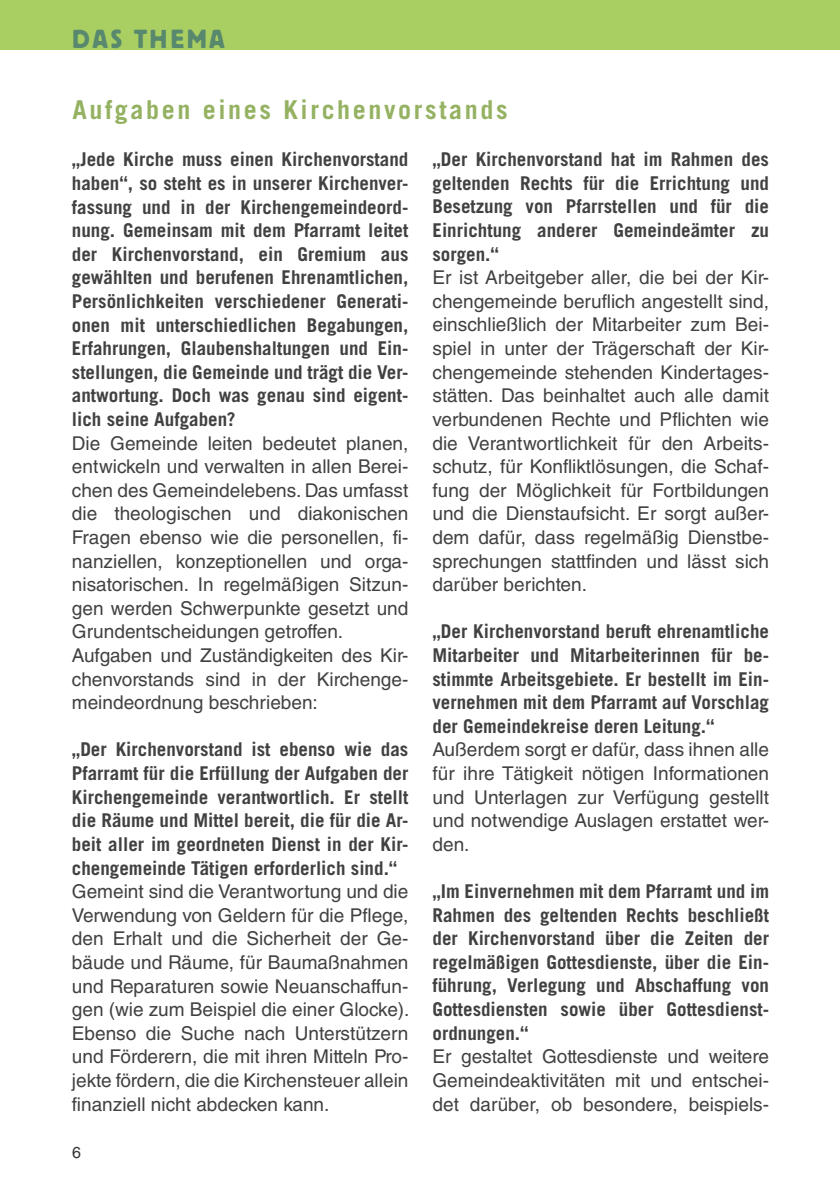
<style>
.page{position:relative;width:840px;height:1191px;background:#fff}
.page>*{position:absolute;margin:0;border:0;box-sizing:border-box;transform-origin:0 0}
.t1{font:700 26px "Trade Gothic LT Pro";letter-spacing:.1em;color:#94b261}
.t2{font:26px "Block Pro";letter-spacing:.115em;color:#58886d}
.t3{font:19px/23.6px "Helvetica LT Std";color:#414142;text-align:justify}
.t4{font:700 19px/23.6px "Trade Gothic LT Pro";color:#414142;text-align:justify}
.t5{font:16px "Helvetica LT Std";color:#000}
</style>
<div class="page">
<div style="left:0;top:0;width:839px;height:49px;background:#a9cf62"></div>
<h1 class="t2" style="left:72px;top:22px;width:154px">DAS THEMA</h1>
<h1 class="t1" style="left:72px;top:94px;width:436px">Aufgaben eines Kirchenvorstands</h1>
<p class="t4" style="left:72px;top:147px;width:338px">„Jede Kirche muss einen Kirchenvorstand haben“, so steht es in unserer Kirchenver&shy;fassung und in der Kirchengemeindeord&shy;nung. Gemeinsam mit dem Pfarramt leitet der Kirchenvorstand, ein Gremium aus gewählten und berufenen Ehrenamtlichen, Persönlichkeiten verschiedener Generati&shy;onen mit unterschiedlichen Begabungen, Erfahrungen, Glaubenshaltungen und Ein&shy;stellungen, die Gemeinde und trägt die Ver&shy;antwortung. Doch was genau sind eigent&shy;lich seine Aufgaben?</p>
<p class="t3" style="left:72px;top:431px;width:338px;text-align:left">Die Gemeinde leiten bedeutet planen, entwickeln und verwalten in allen Berei&shy;chen des Gemeindelebens. Das umfasst die theologischen und diakonischen Fragen ebenso wie die personellen, fi&shy;nanziellen, konzeptionellen und orga&shy;nisatorischen. In regelmäßigen Sitzun&shy;gen werden Schwerpunkte gesetzt und Grundentscheidungen getroffen.<br>Aufgaben und Zuständigkeiten des Kir&shy;chenvorstands sind in der Kirchenge&shy;meindeordnung beschrieben:</p>
<p class="t4" style="left:72px;top:737px;width:338px">„Der Kirchenvorstand ist ebenso wie das Pfarramt für die Erfüllung der Aufgaben der Kirchengemeinde verantwortlich. Er stellt die Räume und Mittel bereit, die für die Ar&shy;beit aller im geordneten Dienst in der Kir&shy;chengemeinde Tätigen erforderlich sind.“</p>
<p class="t3" style="left:72px;top:879px;width:339px">Gemeint sind die Verantwortung und die Verwendung von Geldern für die Pflege, den Erhalt und die Sicherheit der Ge&shy;bäude und Räume, für Baumaßnahmen und Reparaturen sowie Neuanschaffun&shy;gen (wie zum Beispiel die einer Glocke).<br>Ebenso die Suche nach Unterstützern und Förderern, die mit ihren Mitteln Pro&shy;jekte fördern, die die Kirchensteuer allein finanziell nicht abdecken kann.</p>
<p class="t4" style="left:432px;top:147px;width:338px">„Der Kirchenvorstand hat im Rahmen des geltenden Rechts für die Errichtung und Besetzung von Pfarrstellen und für die Einrichtung anderer Gemeindeämter zu sorgen.“</p>
<p class="t3" style="left:432px;top:266px;width:338px">Er ist Arbeitgeber aller, die bei der Kir&shy;chengemeinde beruflich angestellt sind, einschließlich der Mitarbeiter zum Bei&shy;spiel in unter der Trägerschaft der Kir&shy;chengemeinde stehenden Kindertages&shy;stätten. Das beinhaltet auch alle damit verbundenen Rechte und Pflichten wie die Verantwortlichkeit für den Arbeits&shy;schutz, für Konfliktlösungen, die Schaf&shy;fung der Möglichkeit für Fortbildungen und die Dienstaufsicht. Er sorgt außer&shy;dem dafür, dass regelmäßig Dienstbe&shy;sprechungen stattfinden und lässt sich darüber berichten.</p>
<p class="t4" style="left:432px;top:619px;width:338px">„Der Kirchenvorstand beruft ehrenamtliche Mitarbeiter und Mitarbeiterinnen für be&shy;stimmte Arbeitsgebiete. Er bestellt im Ein&shy;vernehmen mit dem Pfarramt auf Vorschlag der Gemeindekreise deren Leitung.“</p>
<p class="t3" style="left:432px;top:738px;width:338px">Außerdem sorgt er dafür, dass ihnen alle für ihre Tätigkeit nötigen Informationen und Unterlagen zur Verfügung gestellt und notwendige Auslagen erstattet wer&shy;den.</p>
<p class="t4" style="left:432px;top:879px;width:338px">„Im Einvernehmen mit dem Pfarramt und im Rahmen des geltenden Rechts beschließt der Kirchenvorstand über die Zeiten der regelmäßigen Gottesdienste, über die Ein&shy;führung, Verlegung und Abschaffung von Gottesdiensten sowie über Gottesdienst&shy;ordnungen.“</p>
<p class="t3" style="left:432px;top:1044px;width:338px">Er gestaltet Gottesdienste und weitere Gemeindeaktivitäten mit und entschei&shy;det darüber, ob besondere, beispiels-</p>
<p class="t5" style="left:72px;top:1143px;width:10px">6</p>
</div>
